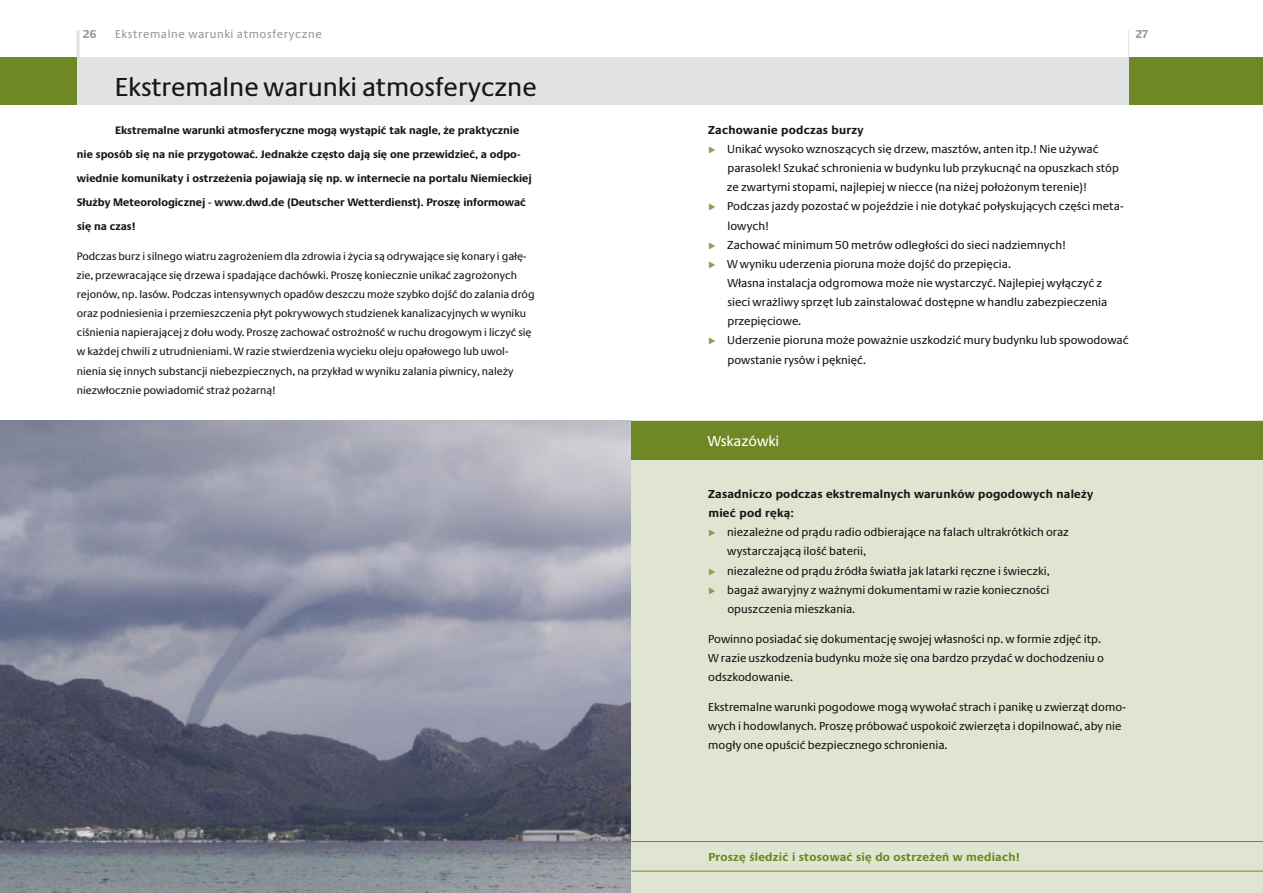
<style>
.page{position:relative;width:1263px;height:893px;background:#fff}
.page>*{position:absolute;margin:0;border:0;box-sizing:border-box;transform-origin:0 0}
.head_1_Einzug{font:27px "Neue Praxis CE";color:#181716}
.Infobox_Headline{font:15px "Neue Praxis CE";color:#fff}
.GT_ohne_Einzug{font:12px/19.2px "Neue Praxis CE";color:#181716}
.Infobox_GT{font:12px/19.2px "Neue Praxis CE";color:#181716}
.Infobox_Zwischentite{font:700 12px/19.2px "Neue Praxis CE";letter-spacing:.02em;color:#181716}
.Infobox_Schlagzeile{font:700 12px "Neue Praxis CE";letter-spacing:.02em;color:#6f8724}
.register_kennung{font:12px "Neue Praxis CE";letter-spacing:.05em;color:#969898}
.Zwischentitel{font:700 12px "Neue Praxis CE";letter-spacing:.02em;color:#181716}
.pagina{font:700 12px "Neue Praxis";color:#969898}
.GT_Vorschub_2_5{font:11.25px/19.2px "Neue Praxis CE";color:#181716}
.Einstieg_1__Zeile{font:700 11.25px/24px "Neue Praxis CE";color:#181716}
</style>
<div class="page">
<div style="left:77px;top:57px;width:554px;height:48px;background:#e1e2e2"></div>
<div style="left:0;top:57px;width:77px;height:48px;background:#6f8724"></div>
<hr style="left:77px;top:30px;width:3px;height:27px;background:#e1e2e2">
<div style="left:631px;top:57px;width:498px;height:48px;background:#e1e2e2"></div>
<div style="left:1129px;top:57px;width:134px;height:48px;background:#6f8724"></div>
<svg style="left:1128px;top:30px;width:1px;height:27px"></svg>
<img style="left:0;top:421px;width:631px;height:472px">
<div style="left:631px;top:421px;width:632px;height:472px;background:#e0e5d2"></div>
<div style="left:631px;top:421px;width:632px;height:38px;background:#6f8724"></div>
<hr style="left:631px;top:841px;width:632px;height:1px;background:#6f8724">
<hr style="left:631px;top:871px;width:632px;height:1px;background:#6f8724">
<p class="pagina" style="left:83px;top:27px;width:15px">26</p>
<p class="register_kennung" style="left:115px;top:27px;width:208px">Ekstremalne warunki atmosferyczne</p>
<p class="pagina" style="left:1136px;top:27px;width:14px">27</p>
<h1 class="head_1_Einzug" style="left:115px;top:70px;width:424px">Ekstremalne warunki atmosferyczne</h1>
<p class="Einstieg_1__Zeile" style="left:77px;top:118px;width:456px;text-indent:38px">Ekstremalne warunki atmosferyczne mogą wystąpić tak nagle, że praktycznie nie sposób się na nie przygotować. Jednakże często dają się one przewidzieć, a odpo&shy;wiednie komunikaty i ostrzeżenia pojawiają się np. w internecie na portalu Niemieckiej Służby Meteorologicznej - www.dwd.de (Deutscher Wetterdienst). Proszę informować się na czas!</p>
<p class="GT_Vorschub_2_5" style="left:76px;top:246px;width:460px">Podczas burz i silnego wiatru zagrożeniem dla zdrowia i życia są odrywające się konary i gałę&shy;zie, przewracające się drzewa i spadające dachówki. Proszę koniecznie unikać zagrożonych rejonów, np. lasów. Podczas intensywnych opadów deszczu może szybko dojść do zalania dróg oraz podniesienia i przemieszczenia płyt pokrywowych studzienek kanalizacyjnych w wyniku ciśnienia napierającej z dołu wody. Proszę zachować ostrożność w ruchu drogowym i liczyć się w każdej chwili z utrudnieniami. W razie stwierdzenia wycieku oleju opałowego lub uwol&shy;nienia się innych substancji niebezpiecznych, na przykład w wyniku zalania piwnicy, należy niezwłocznie powiadomić straż pożarną!</p>
<p class="Zwischentitel" style="left:708px;top:123px;width:157px">Zachowanie podczas burzy</p>
<p class="GT_ohne_Einzug" style="left:727px;top:139px;width:394px">Unikać wysoko wznoszących się drzew, masztów, anten itp.! Nie używać parasolek! Szukać schronienia w budynku lub przykucnąć na opuszkach stóp ze zwartymi stopami, najlepiej w niecce (na niżej położonym terenie)!</p>
<p class="GT_ohne_Einzug" style="left:727px;top:197px;width:398px">Podczas jazdy pozostać w pojeździe i nie dotykać połyskujących części meta&shy;lowych!</p>
<p class="GT_ohne_Einzug" style="left:727px;top:235px;width:341px">Zachować minimum 50 metrów odległości do sieci nadziemnych!</p>
<p class="GT_ohne_Einzug" style="left:727px;top:254px;width:382px">W wyniku uderzenia pioruna może dojść do przepięcia.<br>Własna instalacja odgromowa może nie wystarczyć. Najlepiej wyłączyć z sieci wrażliwy sprzęt lub zainstalować dostępne w handlu zabezpieczenia przepięciowe.</p>
<p class="GT_ohne_Einzug" style="left:727px;top:331px;width:403px">Uderzenie pioruna może poważnie uszkodzić mury budynku lub spowodować powstanie rysów i pęknięć.</p>
<p class="Infobox_Headline" style="left:708px;top:432px;width:73px">Wskazówki</p>
<p class="Infobox_Zwischentite" style="left:708px;top:484px;width:386px">Zasadniczo podczas ekstremalnych warunków pogodowych należy mieć pod ręką:</p>
<p class="Infobox_GT" style="left:727px;top:522px;width:343px">niezależne od prądu radio odbierające na falach ultrakrótkich oraz wystarczającą ilość baterii,</p>
<p class="Infobox_GT" style="left:727px;top:561px;width:324px">niezależne od prądu źródła światła jak latarki ręczne i świeczki,</p>
<p class="Infobox_GT" style="left:727px;top:580px;width:324px">bagaż awaryjny z ważnymi dokumentami w razie konieczności opuszczenia mieszkania.</p>
<p class="Infobox_GT" style="left:708px;top:629px;width:397px">Powinno posiadać się dokumentację swojej własności np. w formie zdjęć itp.<br>W razie uszkodzenia budynku może się ona bardzo przydać w dochodzeniu o odszkodowanie.</p>
<p class="Infobox_GT" style="left:708px;top:697px;width:419px">Ekstremalne warunki pogodowe mogą wywołać strach i panikę u zwierząt domo&shy;wych i hodowlanych. Proszę próbować uspokoić zwierzęta i dopilnować, aby nie mogły one opuścić bezpiecznego schronienia.</p>
<p class="Infobox_Schlagzeile" style="left:708px;top:850px;width:313px">Proszę śledzić i stosować się do ostrzeżeń w mediach!</p>
</div>
